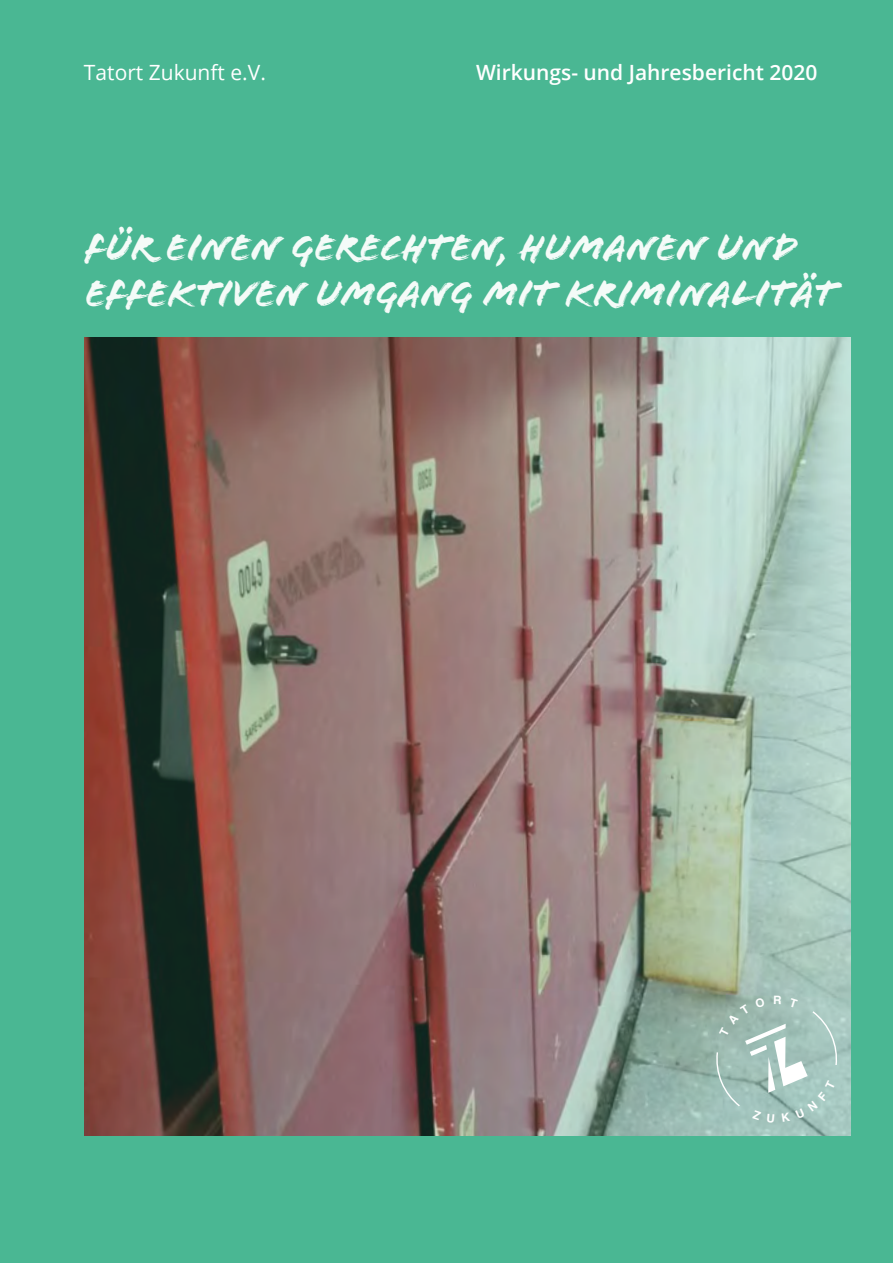
<style>
.page{position:relative;width:893px;height:1263px;background:#4ab793}
.page>*{position:absolute;margin:0;border:0;box-sizing:border-box;transform-origin:0 0}
.t1{font:39px/46.8px "Flood Std";color:#f4fbf8}
.t2{font:600 21px "Open Sans";color:#fff}
.t3{font:21px "Open Sans";color:#fff}
</style>
<div class="page">
<img style="left:85px;top:338px;width:765px;height:798px">
<svg style="left:716px;top:996px;width:121px;height:127px;background:#a7c4bc"></svg>
<p class="t3" style="left:84px;top:58px;width:183px">Tatort Zukunft e.V.</p>
<p class="t2" style="left:476px;top:58px;width:343px">Wirkungs- und Jahresbericht 2020</p>
<p class="t1" style="left:85px;top:224px;width:752px">FÜR EINEN GERECHTEN, HUMANEN UND<br>EFFEKTIVEN UMGANG MIT KRIMINALITÄT</p>
</div>
